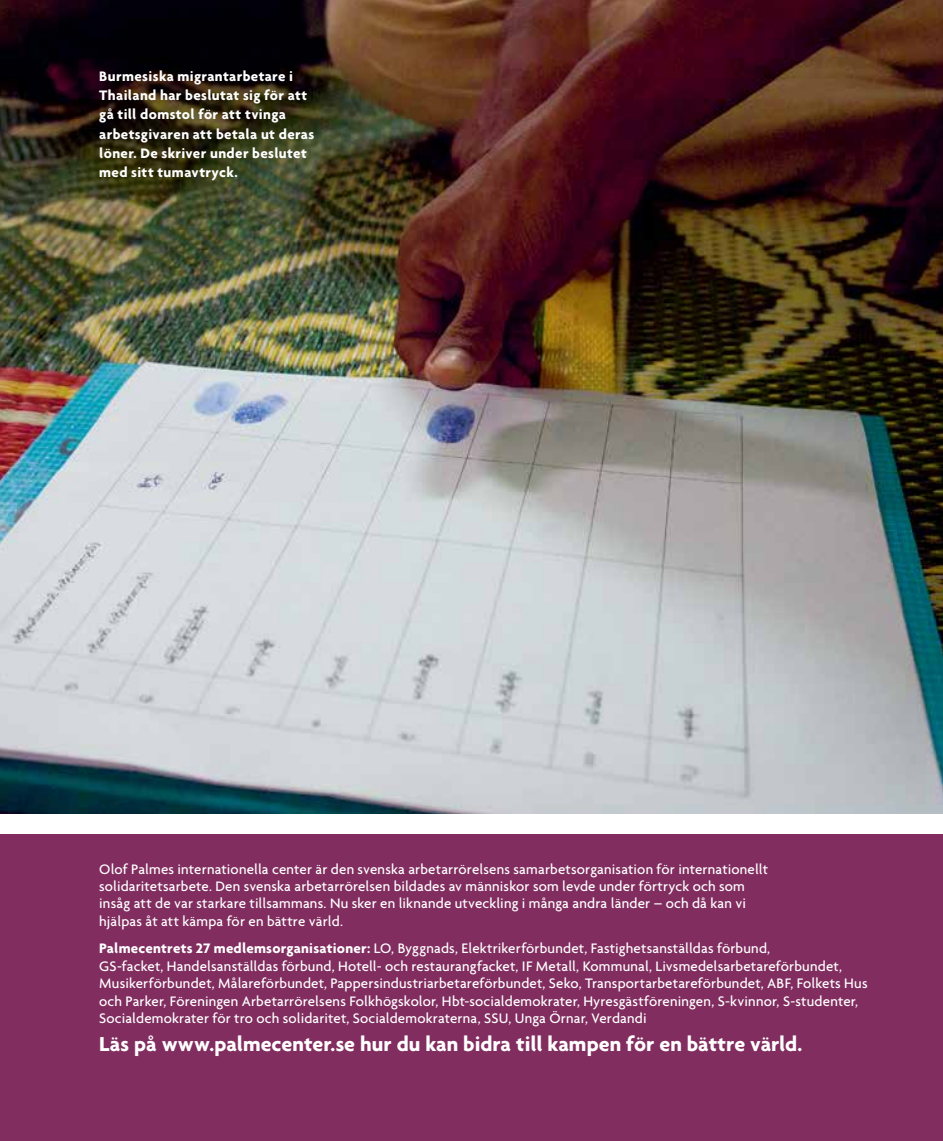
<style>
.page{position:relative;width:943px;height:1141px;background:#fff}
.page>*{position:absolute;margin:0;border:0;box-sizing:border-box;transform-origin:0 0}
.t1{font:700 21.88px "Agenda";color:#fff}
.t2{font:500 14.88px/17.5px "Agenda";letter-spacing:.01em;color:#fff}
.t3{font:700 14.88px/19.2px "Agenda";letter-spacing:.025em;color:#fff}
.s1{font-weight:700}
</style>
<div class="page">
<div style="left:0;top:835px;width:943px;height:306px;background:#812d5f"></div>
<img style="left:0;top:0;width:943px;height:814px">
<p class="t3" style="left:99px;top:66px;width:217px">Burmesiska migrantarbetare i<br>Thailand har beslutat sig för att gå till domstol för att tvinga arbetsgivaren att betala ut deras löner. De skriver under beslutet med sitt tumavtryck.</p>
<p class="t2" style="left:99px;top:860px;width:670px">Olof Palmes internationella center är den svenska arbetarrörelsens samarbetsorganisation för internationellt solidaritetsarbete. Den svenska arbetarrörelsen bildades av människor som levde under förtryck och som insåg att de var starkare tillsammans. Nu sker en liknande utveckling i många andra länder – och då kan vi hjälpas åt att kämpa för en bättre värld.</p>
<p class="t2" style="left:99px;top:939px;width:770px"><span class="s1">Palmecentrets 27 medlemsorganisationer:</span> LO, Byggnads, Elektrikerförbundet, Fastighetsanställdas förbund, -<br>GS-facket, Handelsanställdas förbund, Hotell- och restaurangfacket, IF Metall, Kommunal, Livsmedelsarbetareförbundet, Musikerförbundet, Målareförbundet, Pappersindustriarbetareförbundet, Seko, Transportarbetareförbundet, ABF, Folkets Hus och Parker, Föreningen Arbetarrörelsens Folkhögskolor, Hbt-socialdemokrater, Hyresgästföreningen, S-kvinnor, S-studenter, Socialdemokrater för tro och solidaritet, Socialdemokraterna, SSU, Unga Örnar, Verdandi</p>
<h1 class="t1" style="left:99px;top:1030px;width:704px">Läs på www.palmecenter.se hur du kan bidra till kampen för en bättre värld.</h1>
</div>
